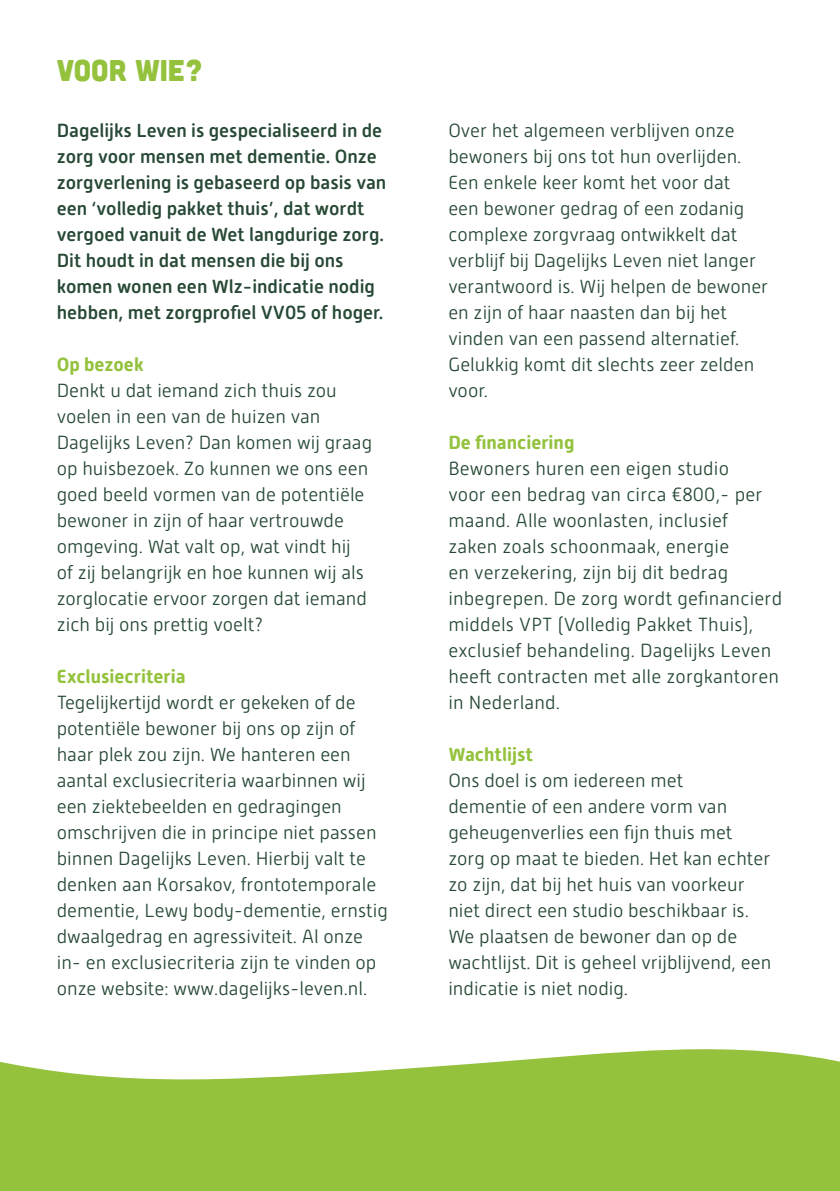
<style>
.page{position:relative;width:840px;height:1191px;background:#fff}
.page>*{position:absolute;margin:0;border:0;box-sizing:border-box;transform-origin:0 0}
.t1{font:30px "Cubano";color:#94c23d}
.t2{font:300 19px/26px "Alwyn New Rounded";color:#264834}
.t3{font:500 19px/26px "Alwyn New Rounded";color:#264834}
.t4{font:700 19px "Alwyn New Rounded";color:#94c23d}
</style>
<div class="page">
<svg style="left:0;top:1049px;width:839px;height:142px;background:#a0c853"></svg>
<h1 class="t1" style="left:57px;top:51px;width:147px">VOOR WIE?</h1>
<p class="t3" style="left:57px;top:118px;width:331px">Dagelijks Leven is gespecialiseerd in de zorg voor mensen met dementie. Onze zorgverlening is gebaseerd op basis van een ‘volledig pakket thuis’, dat wordt vergoed vanuit de Wet langdurige zorg.<br>Dit houdt in dat mensen die bij ons komen wonen een Wlz-indicatie nodig hebben, met zorgprofiel VV05 of hoger.</p>
<p class="t4" style="left:57px;top:353px;width:88px">Op bezoek</p>
<p class="t2" style="left:57px;top:378px;width:317px">Denkt u dat iemand zich thuis zou voelen in een van de huizen van Dagelijks Leven? Dan komen wij graag op huisbezoek. Zo kunnen we ons een goed beeld vormen van de potentiële bewoner in zijn of haar vertrouwde omgeving. Wat valt op, wat vindt hij<br>of zij belangrijk en hoe kunnen wij als zorglocatie ervoor zorgen dat iemand zich bij ons prettig voelt?</p>
<p class="t4" style="left:57px;top:665px;width:130px">Exclusiecriteria</p>
<p class="t2" style="left:57px;top:689px;width:332px">Tegelijkertijd wordt er gekeken of de potentiële bewoner bij ons op zijn of haar plek zou zijn. We hanteren een aantal exclusiecriteria waarbinnen wij een ziektebeelden en gedragingen omschrijven die in principe niet passen binnen Dagelijks Leven. Hierbij valt te denken aan Korsakov, frontotemporale dementie, Lewy body-dementie, ernstig dwaalgedrag en agressiviteit. Al onze in- en exclusiecriteria zijn te vinden op onze website: www.dagelijks-leven.nl.</p>
<p class="t2" style="left:448px;top:118px;width:321px">Over het algemeen verblijven onze bewoners bij ons tot hun overlijden.<br>Een enkele keer komt het voor dat<br>een bewoner gedrag of een zodanig complexe zorgvraag ontwikkelt dat verblijf bij Dagelijks Leven niet langer verantwoord is. Wij helpen de bewoner en zijn of haar naasten dan bij het vinden van een passend alternatief.<br>Gelukkig komt dit slechts zeer zelden voor.</p>
<p class="t4" style="left:448px;top:431px;width:127px">De financiering</p>
<p class="t2" style="left:448px;top:455px;width:335px">Bewoners huren een eigen studio<br>voor een bedrag van circa €800,- per maand. Alle woonlasten, inclusief<br>zaken zoals schoonmaak, energie<br>en verzekering, zijn bij dit bedrag inbegrepen. De zorg wordt gefinancierd middels VPT (Volledig Pakket Thuis), exclusief behandeling. Dagelijks Leven heeft contracten met alle zorgkantoren in Nederland.</p>
<p class="t4" style="left:448px;top:743px;width:86px">Wachtlijst</p>
<p class="t2" style="left:448px;top:767px;width:324px">Ons doel is om iedereen met<br>dementie of een andere vorm van geheugenverlies een fijn thuis met zorg op maat te bieden. Het kan echter zo zijn, dat bij het huis van voorkeur niet direct een studio beschikbaar is.<br>We plaatsen de bewoner dan op de wachtlijst. Dit is geheel vrijblijvend, een indicatie is niet nodig.</p>
</div>
